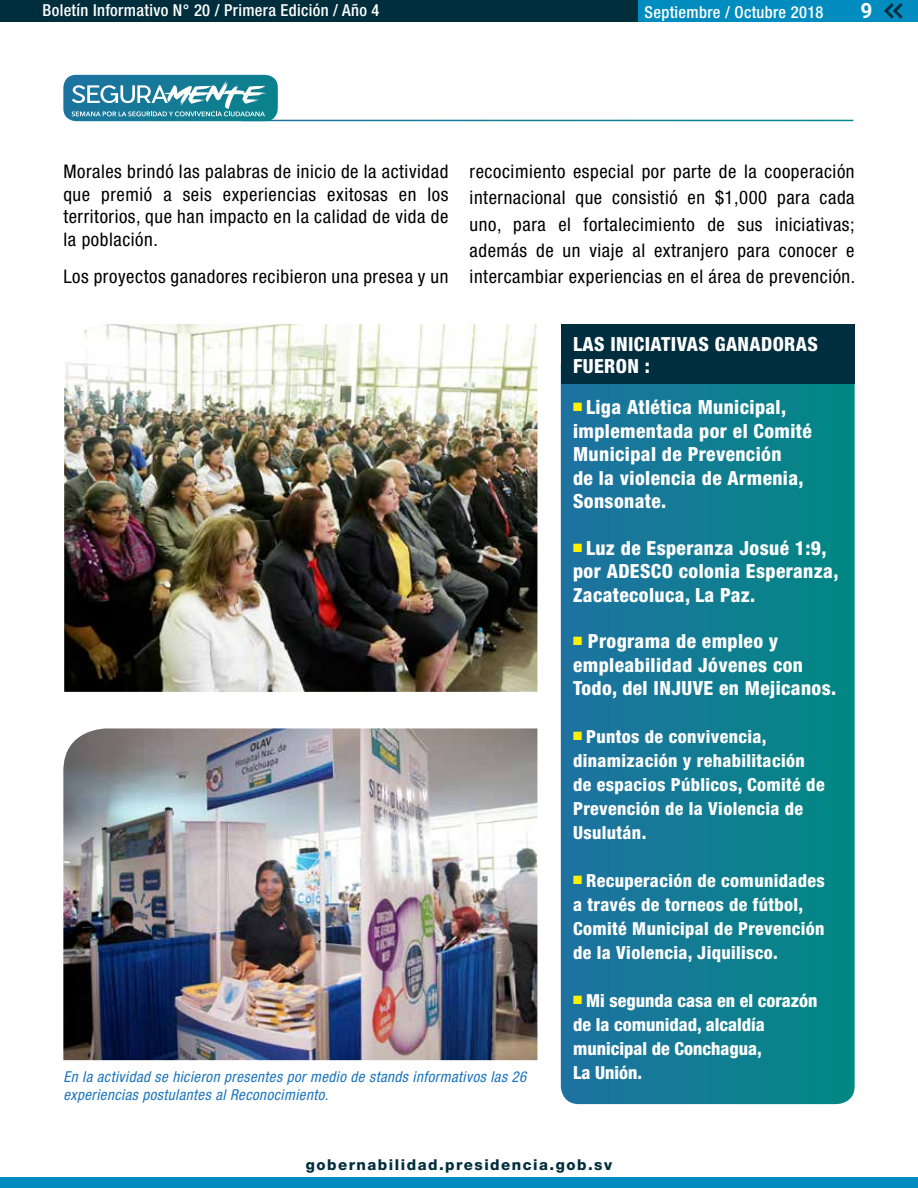
<style>
.page{position:relative;width:918px;height:1188px;background:#fff}
.page>*{position:absolute;margin:0;border:0;box-sizing:border-box;transform-origin:0 0}
.t1{font:700 21px "Roboto";color:#fff}
.t2{font:800 condensed 19.5px/23.4px "Helvetica Neue";letter-spacing:.02em;color:#fff}
.t3{font:condensed 18.75px/26.2px "Helvetica Neue";letter-spacing:.03em;color:#000;text-align:justify}
.t4{font:800 condensed 18px/24px "Helvetica Neue";letter-spacing:.02em;color:#fff}
.t5{font:800 condensed 18px/24px "Helvetica Neue";color:#fff}
.t6{font:500 condensed 16.5px "Helvetica Neue";letter-spacing:.02em;color:#fff}
.t7{font:italic condensed 15px/18px "Helvetica Neue";letter-spacing:.03em;color:#1c75bc}
.t8{font:800 15px "Helvetica Neue";letter-spacing:.1em;color:#002e3d}
</style>
<div class="page">
<div style="left:0;top:0;width:729px;height:21px;background:#002e3d"></div>
<div style="left:639px;top:0;width:279px;height:21px;background:#008cbe"></div>
<svg style="left:884px;top:3px;width:19px;height:16px"></svg>
<div style="left:0;top:1178px;width:918px;height:10px;background:#008cbe"></div>
<svg style="left:561px;top:384px;width:294px;height:720px;background:#107c92"></svg>
<img style="left:64px;top:324px;width:473px;height:368px">
<img style="left:63px;top:728px;width:474px;height:332px">
<svg style="left:63px;top:75px;width:215px;height:46px;background:#4495ab"></svg>
<div style="left:561px;top:324px;width:294px;height:60px;background:#002e3e"></div>
<p class="t6" style="left:43px;top:1px;width:339px">Boletín Informativo N° 20 / Primera Edición / Año 4</p>
<p class="t6" style="left:645px;top:2px;width:180px">Septiembre / Octubre 2018</p>
<p class="t1" style="left:861px;top:-5px;width:14px">9</p>
<p class="t3" style="left:63px;top:160px;width:387px;line-height:22.5px">Morales brindó las palabras de inicio de la actividad que premió a seis experiencias exitosas en los territorios, que han impacto en la calidad de vida de la población.</p>
<p class="t3" style="left:63px;top:263px;width:387px">Los proyectos ganadores recibieron una presea y un</p>
<p class="t3" style="left:470px;top:158px;width:387px">recocimiento especial por parte de la cooperación internacional que consistió en $1,000 para cada uno, para el fortalecimiento de sus iniciativas; además de un viaje al extranjero para conocer e intercambiar experiencias en el área de prevención.</p>
<p class="t7" style="left:63px;top:1068px;width:465px">En la actividad se hicieron presentes por medio de stands informativos las 26 experiencias postulantes al Reconocimiento.</p>
<p class="t2" style="left:573px;top:332px;width:246px;line-height:22.5px">LAS INICIATIVAS GANADORAS<br>FUERON :</p>
<p class="t2" style="left:573px;top:395px;width:240px"><sup>■</sup> Liga Atlética Municipal, implementada por el Comité<br>Municipal de Prevención<br>de la violencia de Armenia,<br>Sonsonate.</p>
<p class="t2" style="left:573px;top:536px;width:267px"><sup>■</sup> Luz de Esperanza Josué 1:9, por ADESCO colonia Esperanza,<br>Zacatecoluca, La Paz.</p>
<p class="t2" style="left:573px;top:629px;width:265px"><sup>■</sup> Programa de empleo y empleabilidad Jóvenes con<br>Todo, del INJUVE en Mejicanos.</p>
<p class="t4" style="left:573px;top:724px;width:253px"><sup>■</sup> Puntos de convivencia, dinamización y rehabilitación de espacios Públicos, Comité de<br>Prevención de la Violencia de<br>Usulután.</p>
<p class="t4" style="left:573px;top:868px;width:253px"><sup>■</sup> Recuperación de comunidades a través de torneos de fútbol,<br>Comité Municipal de Prevención de la Violencia, Jiquilisco.</p>
<p class="t5" style="left:573px;top:988px;width:246px"><sup>■</sup> Mi segunda casa en el corazón de la comunidad, alcaldía municipal de Conchagua,<br>La Unión.</p>
<p class="t8" style="left:306px;top:1155px;width:308px">gobernabilidad.presidencia.gob.sv</p>
</div>
